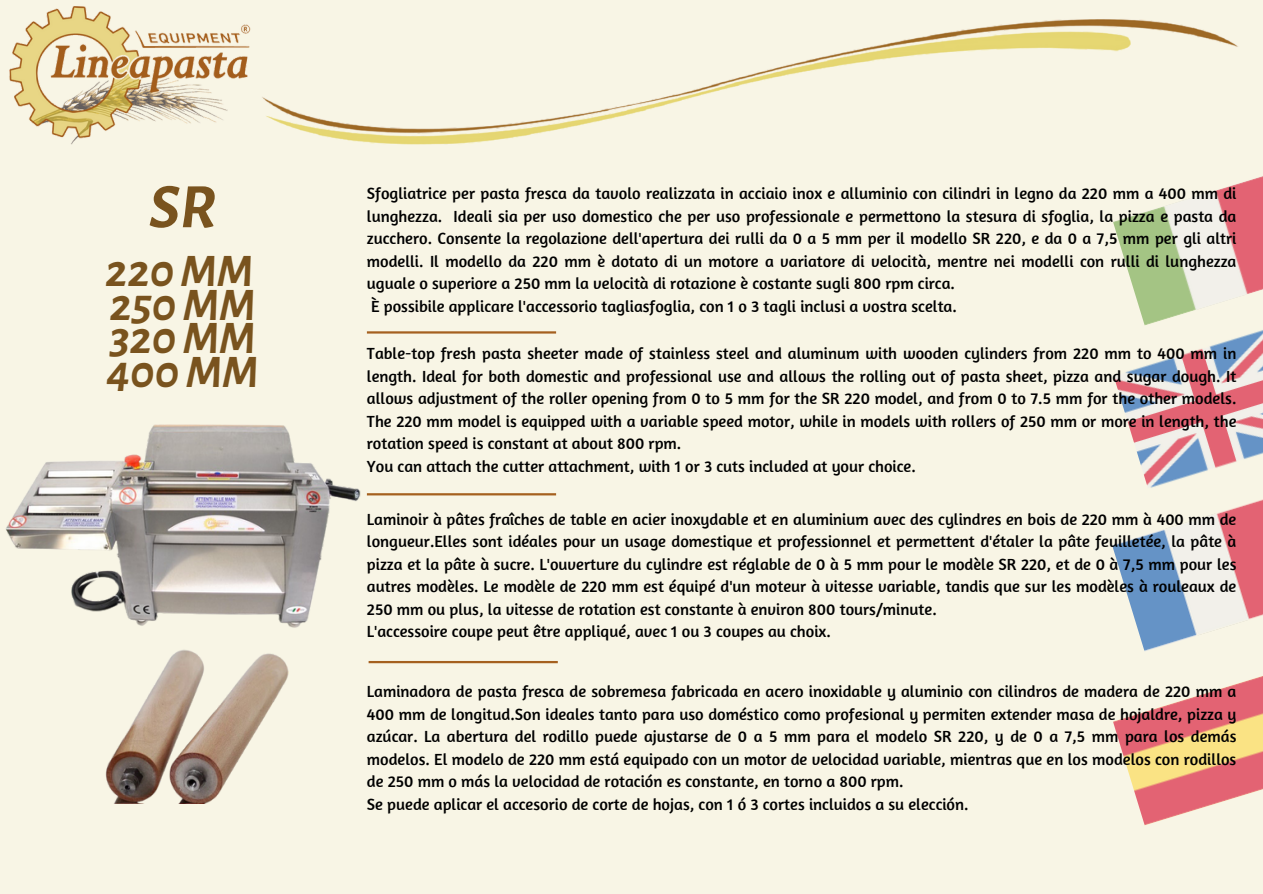
<style>
.page{position:relative;width:1263px;height:894px;background:#fff}
.page>*{position:absolute;margin:0;border:0;box-sizing:border-box;transform-origin:0 0}
.t1{font:italic 700 63.45px "Alegreya Sans SC";color:#79531e}
.t2{font:italic 700 46.95px "Alegreya Sans SC";color:#79531e}
.t3{font:16.5px/22.5px "Amaranth";color:#000;text-align:justify}
</style>
<div class="page">
<div style="left:0;top:0;width:1263px;height:893px;background:#f8f5e5"></div>
<img style="left:9px;top:6px;width:231px;height:139px">
<img style="left:240px;top:19px;width:998px;height:126px">
<img style="left:1113px;top:176px;width:150px;height:125px">
<img style="left:1114px;top:301px;width:149px;height:174px">
<img style="left:1112px;top:475px;width:151px;height:173px">
<img style="left:1113px;top:648px;width:150px;height:177px">
<hr style="left:369px;top:660px;width:189px;height:3px;background:#a5601f">
<hr style="left:367px;top:493px;width:189px;height:2px;background:#a5601f">
<hr style="left:367px;top:331px;width:189px;height:2px;background:#a5601f">
<img style="left:105px;top:671px;width:184px;height:132px">
<img style="left:6px;top:424px;width:413px;height:247px">
<p class="t1" style="left:149px;top:176px;width:69px">SR</p>
<p class="t2" style="left:106px;top:248px;width:149px">220MM</p>
<p class="t2" style="left:110px;top:282px;width:147px">250MM</p>
<p class="t2" style="left:110px;top:315px;width:147px">320MM</p>
<p class="t2" style="left:107px;top:349px;width:153px">400MM</p>
<p class="t3" style="left:367px;top:182px;width:871px">Sfogliatrice per pasta fresca da tavolo realizzata in acciaio inox e alluminio con cilindri in legno da 220 mm a 400 mm di lunghezza. Ideali sia per uso domestico che per uso professionale e permettono la stesura di sfoglia, la pizza e pasta da zucchero. Consente la regolazione dell'apertura dei rulli da 0 a 5 mm per il modello SR 220, e da 0 a 7,5 mm per gli altri modelli. Il modello da 220 mm è dotato di un motore a variatore di velocità, mentre nei modelli con rulli di lunghezza uguale o superiore a 250 mm la velocità di rotazione è costante sugli 800 rpm circa.</p>
<p class="t3" style="left:371px;top:294px;width:587px">È possibile applicare l'accessorio tagliasfoglia, con 1 o 3 tagli inclusi a vostra scelta.</p>
<p class="t3" style="left:367px;top:342px;width:871px">Table-top fresh pasta sheeter made of stainless steel and aluminum with wooden cylinders from 220 mm to 400 mm in length. Ideal for both domestic and professional use and allows the rolling out of pasta sheet, pizza and sugar dough. It allows adjustment of the roller opening from 0 to 5 mm for the SR 220 model, and from 0 to 7.5 mm for the other models.<br>The 220 mm model is equipped with a variable speed motor, while in models with rollers of 250 mm or more in length, the rotation speed is constant at about 800 rpm.</p>
<p class="t3" style="left:367px;top:454px;width:550px">You can attach the cutter attachment, with 1 or 3 cuts included at your choice.</p>
<p class="t3" style="left:367px;top:507px;width:871px">Laminoir à pâtes fraîches de table en acier inoxydable et en aluminium avec des cylindres en bois de 220 mm à 400 mm de longueur.Elles sont idéales pour un usage domestique et professionnel et permettent d'étaler la pâte feuilletée, la pâte à pizza et la pâte à sucre. L'ouverture du cylindre est réglable de 0 à 5 mm pour le modèle SR 220, et de 0 à 7,5 mm pour les autres modèles. Le modèle de 220 mm est équipé d'un moteur à vitesse variable, tandis que sur les modèles à rouleaux de 250 mm ou plus, la vitesse de rotation est constante à environ 800 tours/minute.</p>
<p class="t3" style="left:367px;top:619px;width:465px">L'accessoire coupe peut être appliqué, avec 1 ou 3 coupes au choix.</p>
<p class="t3" style="left:367px;top:679px;width:871px">Laminadora de pasta fresca de sobremesa fabricada en acero inoxidable y aluminio con cilindros de madera de 220 mm a 400 mm de longitud.Son ideales tanto para uso doméstico como profesional y permiten extender masa de hojaldre, pizza y azúcar. La abertura del rodillo puede ajustarse de 0 a 5 mm para el modelo SR 220, y de 0 a 7,5 mm para los demás modelos. El modelo de 220 mm está equipado con un motor de velocidad variable, mientras que en los modelos con rodillos de 250 mm o más la velocidad de rotación es constante, en torno a 800 rpm.</p>
<p class="t3" style="left:367px;top:792px;width:603px">Se puede aplicar el accesorio de corte de hojas, con 1 ó 3 cortes incluidos a su elección.</p>
</div>
